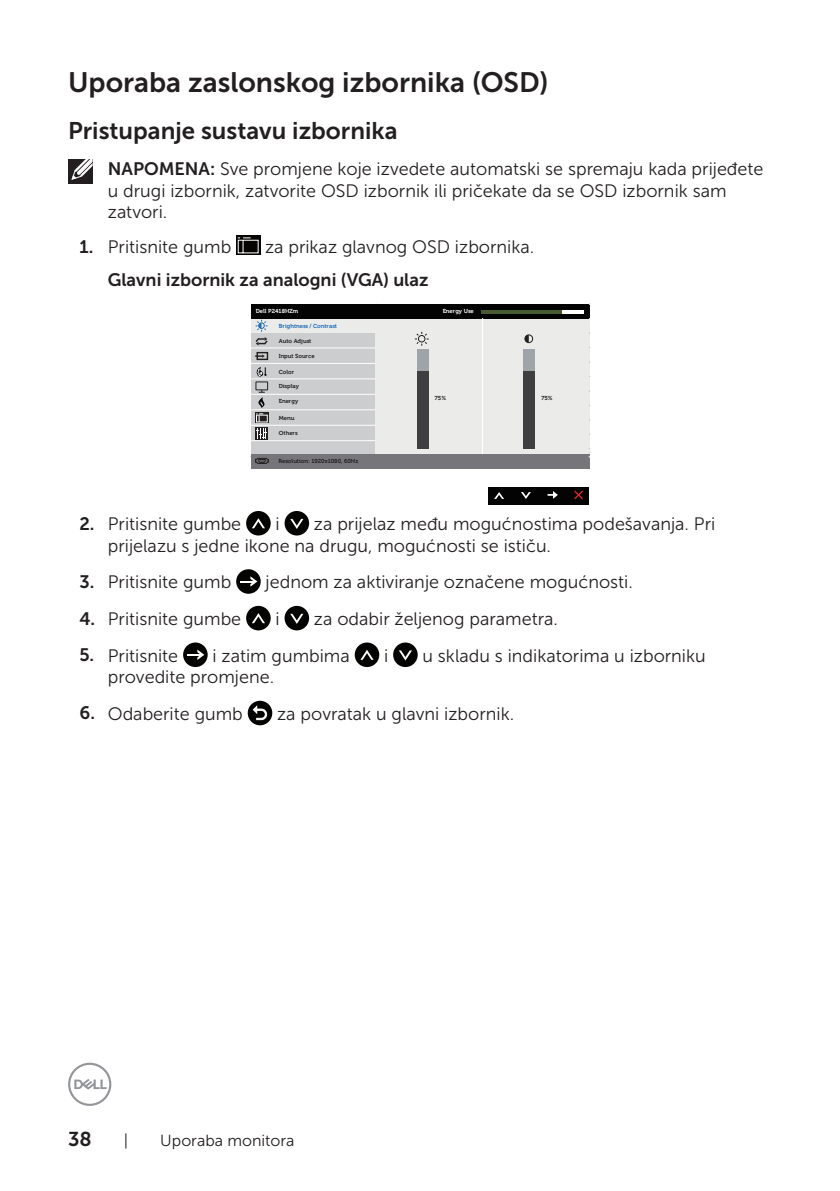
<style>
.page{position:relative;width:840px;height:1191px;background:#fff}
.page>*{position:absolute;margin:0;border:0;box-sizing:border-box;transform-origin:0 0}
.Head_2{font:28px "Museo Sans For Dell 700";color:#231f20}
.Head_3{font:24px "Museo Sans For Dell 700";color:#231f20}
.t1{font:20px "Museo Sans For Dell 700";color:#231f20}
.text{font:18px/21.6px "Museo Sans For Dell 300";color:#231f20}
.text-2{font:18px "Museo Sans For Dell 700";color:#231f20}
.t2{font:16px "Museo Sans For Dell 300";color:#231f20}
.t3{font:700 5.8px "Museo For Dell";color:#231f20}
.t4{font:700 5.8px "Museo For Dell";color:#fff}
.t5{font:700 5.8px "Museo For Dell";color:#1f6bb5}
.s1{font-family:"Museo Sans For Dell 700"}
</style>
<div class="page">
<svg style="left:68px;top:1062px;width:43px;height:44px"></svg>
<div style="left:68px;top:159px;width:24px;height:24px;background:#231f20"></div>
<svg style="left:71px;top:159px;width:22px;height:22px"></svg>
<div style="left:236px;top:236px;width:24px;height:19px;background:#050403"></div>
<svg style="left:237px;top:237px;width:22px;height:17px"></svg>
<div style="left:250px;top:333px;width:126px;height:132px;background:#cccdce"></div>
<div style="left:256px;top:352px;width:12px;height:8px;border:1px solid #231f20"></div>
<svg style="left:255px;top:354px;width:9px;height:4px"></svg>
<div style="left:255px;top:427px;width:13px;height:12px;background:#231f20"></div>
<svg style="left:256px;top:428px;width:11px;height:11px"></svg>
<svg style="left:255px;top:413px;width:13px;height:10px"></svg>
<div style="left:255px;top:381px;width:13px;height:9px;border:1px solid #231f20"></div>
<svg style="left:256px;top:367px;width:10px;height:10px"></svg>
<svg style="left:256px;top:390px;width:9px;height:32px"></svg>
<hr style="left:249px;top:363px;width:126px;height:1px;background:#fff">
<hr style="left:249px;top:347px;width:126px;height:1px;background:#fff">
<hr style="left:249px;top:378px;width:126px;height:1px;background:#fff">
<hr style="left:249px;top:394px;width:126px;height:1px;background:#fff">
<hr style="left:249px;top:409px;width:126px;height:1px;background:#fff">
<hr style="left:249px;top:425px;width:126px;height:1px;background:#fff">
<hr style="left:249px;top:440px;width:126px;height:1px;background:#fff">
<div style="left:251px;top:318px;width:125px;height:15px;background:#ebebea"></div>
<div style="left:488px;top:486px;width:101px;height:18px;background:#030303"></div>
<svg style="left:494px;top:492px;width:10px;height:7px"></svg>
<svg style="left:521px;top:492px;width:9px;height:7px"></svg>
<svg style="left:547px;top:491px;width:10px;height:8px"></svg>
<div style="left:250px;top:304px;width:339px;height:15px;background:#030303"></div>
<div style="left:375px;top:319px;width:214px;height:146px;background:#ebebea"></div>
<div style="left:250px;top:454px;width:339px;height:15px;background:#767579"></div>
<hr style="left:482px;top:318px;width:1px;height:135px;background:#fff">
<hr style="left:482px;top:319px;width:1px;height:135px;background:#fff">
<svg style="left:588px;top:448px;width:2px;height:10px"></svg>
<hr style="left:481px;top:310px;width:102px;height:4px;background:#fff">
<hr style="left:481px;top:310px;width:80px;height:4px;background:#465b31">
<svg style="left:255px;top:320px;width:13px;height:26px"></svg>
<div style="left:416px;top:349px;width:12px;height:99px;background:#9fa4a8"></div>
<div style="left:416px;top:371px;width:12px;height:77px;background:#3f3f42"></div>
<div style="left:523px;top:349px;width:11px;height:99px;background:#9fa4a8"></div>
<div style="left:523px;top:371px;width:11px;height:77px;background:#3f3f42"></div>
<svg style="left:414px;top:332px;width:14px;height:14px"></svg>
<div style="left:524px;top:334px;width:9px;height:9px;border:1px solid #231f20;border-radius:50%"></div>
<svg style="left:524px;top:335px;width:4px;height:7px"></svg>
<svg style="left:250px;top:456px;width:19px;height:8px"></svg>
<svg style="left:574px;top:490px;width:9px;height:10px"></svg>
<div style="left:246px;top:511px;width:24px;height:24px;background:#040503;border-radius:50%"></div>
<svg style="left:252px;top:518px;width:13px;height:10px"></svg>
<div style="left:284px;top:511px;width:25px;height:24px;background:#040503;border-radius:50%"></div>
<svg style="left:290px;top:519px;width:13px;height:10px"></svg>
<div style="left:236px;top:569px;width:24px;height:25px;background:#040503;border-radius:50%"></div>
<svg style="left:240px;top:576px;width:17px;height:10px"></svg>
<div style="left:246px;top:606px;width:24px;height:24px;background:#040503;border-radius:50%"></div>
<svg style="left:252px;top:613px;width:13px;height:10px"></svg>
<div style="left:284px;top:606px;width:25px;height:24px;background:#040503;border-radius:50%"></div>
<svg style="left:290px;top:614px;width:13px;height:10px"></svg>
<div style="left:183px;top:642px;width:24px;height:25px;background:#040503;border-radius:50%"></div>
<svg style="left:187px;top:649px;width:17px;height:11px"></svg>
<div style="left:354px;top:642px;width:25px;height:25px;background:#040503;border-radius:50%"></div>
<svg style="left:360px;top:650px;width:13px;height:10px"></svg>
<div style="left:393px;top:642px;width:24px;height:25px;background:#040503;border-radius:50%"></div>
<svg style="left:399px;top:650px;width:13px;height:10px"></svg>
<div style="left:247px;top:701px;width:25px;height:24px;background:#040503;border-radius:50%"></div>
<svg style="left:252px;top:705px;width:15px;height:15px"></svg>
<p class="Head_2" style="left:68px;top:67px;width:481px">Uporaba zaslonskog izbornika (OSD)</p>
<p class="Head_3" style="left:68px;top:117px;width:331px">Pristupanje sustavu izbornika</p>
<p class="text" style="left:108px;top:158px;width:657px"><span class="s1">NAPOMENA:</span> Sve promjene koje izvedete automatski se spremaju kada prijeđete u drugi izbornik, zatvorite OSD izbornik ili pričekate da se OSD izbornik sam zatvori.</p>
<p class="text" style="left:79px;top:236px;width:153px"><span class="s1">1.</span> Pritisnite gumb</p>
<p class="text" style="left:265px;top:236px;width:270px">za prikaz glavnog OSD izbornika.</p>
<p class="text-2" style="left:108px;top:270px;width:322px">Glavni izbornik za analogni (VGA) ulaz</p>
<p class="t4" style="left:256px;top:308px;width:44px">Dell P2418HZm</p>
<p class="t4" style="left:442px;top:308px;width:33px">Energy Use</p>
<p class="t5" style="left:279px;top:323px;width:60px">Brightness / Contrast</p>
<p class="t3" style="left:279px;top:338px;width:34px">Auto Adjust</p>
<p class="t3" style="left:279px;top:353px;width:37px">Input Source</p>
<p class="t3" style="left:279px;top:369px;width:17px">Color</p>
<p class="t3" style="left:279px;top:383px;width:22px">Display</p>
<p class="t3" style="left:279px;top:398px;width:21px">Energy</p>
<p class="t3" style="left:279px;top:414px;width:17px">Menu</p>
<p class="t3" style="left:279px;top:430px;width:20px">Others</p>
<p class="t3" style="left:278px;top:458px;width:81px">Resolution: 1920x1080, 60Hz</p>
<p class="t3" style="left:434px;top:395px;width:13px">75%</p>
<p class="t3" style="left:541px;top:395px;width:13px">75%</p>
<p class="text" style="left:79px;top:513px;width:163px"><span class="s1">2.</span> Pritisnite gumbe</p>
<p class="text" style="left:275px;top:513px;width:6px">i</p>
<p class="text" style="left:108px;top:513px;width:608px;text-indent:206px">za prijelaz među mogućnostima podešavanja. Pri prijelazu s jedne ikone na drugu, mogućnosti se ističu.</p>
<p class="text" style="left:79px;top:571px;width:153px"><span class="s1">3.</span> Pritisnite gumb</p>
<p class="text" style="left:265px;top:571px;width:368px">jednom za aktiviranje označene mogućnosti.</p>
<p class="text" style="left:79px;top:608px;width:163px"><span class="s1">4.</span> Pritisnite gumbe</p>
<p class="text" style="left:275px;top:608px;width:6px">i</p>
<p class="text" style="left:314px;top:608px;width:245px">za odabir željenog parametra.</p>
<p class="text" style="left:79px;top:644px;width:100px"><span class="s1">5.</span> Pritisnite</p>
<p class="text" style="left:212px;top:644px;width:139px">i zatim gumbima</p>
<p class="text" style="left:384px;top:644px;width:6px">i</p>
<p class="text" style="left:422px;top:644px;width:284px">u skladu s indikatorima u izborniku</p>
<p class="text" style="left:108px;top:666px;width:168px">provedite promjene.</p>
<p class="text" style="left:79px;top:703px;width:165px"><span class="s1">6.</span> Odaberite gumb</p>
<p class="text" style="left:277px;top:703px;width:238px">za povratak u glavni izbornik.</p>
<p class="t1" style="left:68px;top:1127px;width:25px">38</p>
<p class="t2" style="left:124px;top:1131px;width:6px">|</p>
<p class="t2" style="left:160px;top:1131px;width:136px">Uporaba monitora</p>
</div>
